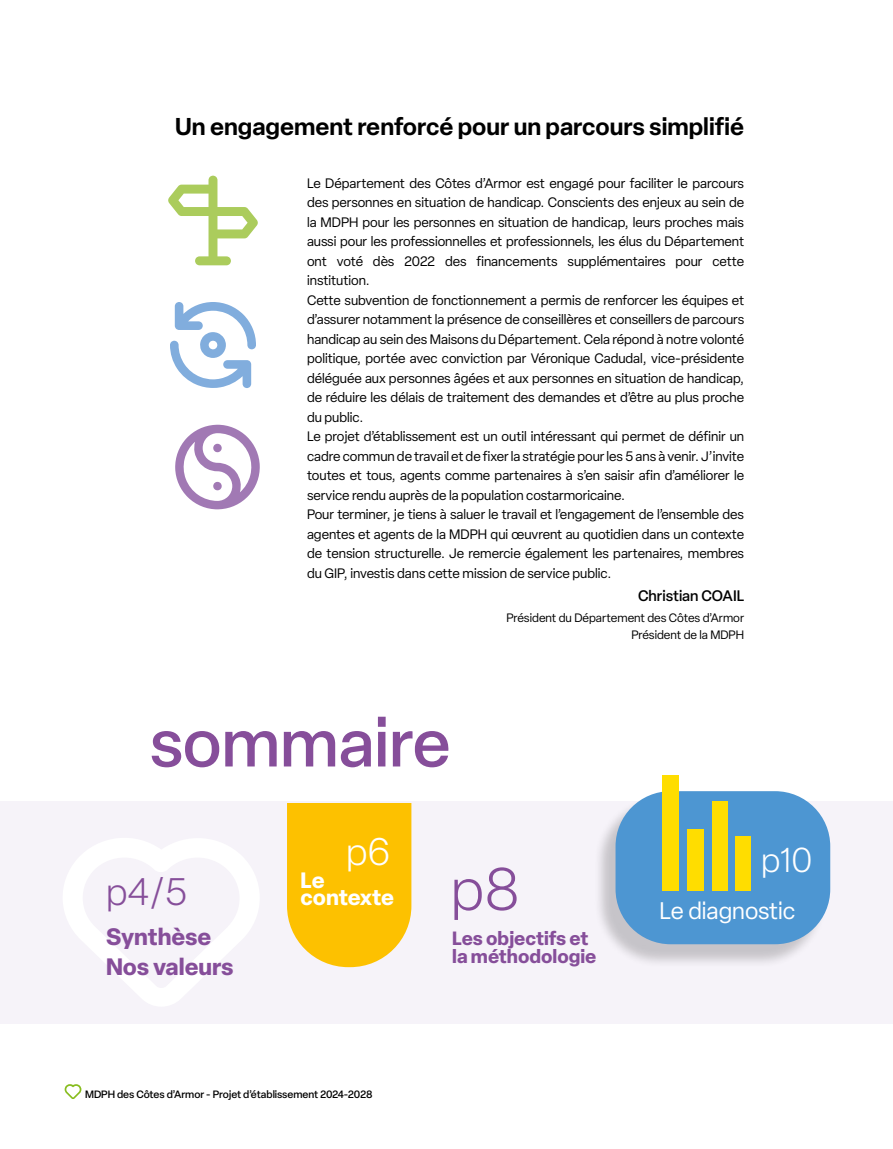
<style>
.page{position:relative;width:893px;height:1149px;background:#fff}
.page>*{position:absolute;margin:0;border:0;box-sizing:border-box;transform-origin:0 0}
.t1{font:500 67.2px "Elza";color:#864e9a}
.t2{font:300 58.95px "Elza";color:#864e9a}
.t3{font:300 37.8px "Elza";color:#864e9a}
.t4{font:300 37.8px "Elza";color:#fff}
.t5{font:300 34.05px "Elza";color:#fff}
.t6{font:600 24px "Elza";color:#000}
.t7{font:23.55px "Elza";color:#fff}
.t8{font:700 23.4px/30px "Elza";color:#864e9a}
.t9{font:700 21.9px/16.8px "Elza";letter-spacing:-.01em;color:#fff}
.t10{font:700 18.9px/18.1px "Elza";color:#864e9a}
.t11{font:500 15px "Elza";color:#000}
.t12{font:13.5px/19.5px "Elza";color:#000}
.t13{font:12px/16.5px "Elza";color:#000;text-align:right}
.t14{font:500 10.5px "Elza";color:#000}
</style>
<div class="page">
<svg style="left:65px;top:1084px;width:17px;height:14px"></svg>
<div style="left:0;top:800px;width:893px;height:223px;background:#f6f3f9"></div>
<svg style="left:287px;top:803px;width:124px;height:163px;background:#fcc412"></svg>
<div style="left:593px;top:795px;width:234px;height:173px;background:#000;opacity:.2"></div>
<div style="left:615px;top:791px;width:215px;height:152px;background:#4d96d2;border-radius:55px"></div>
<div style="left:661px;top:775px;width:17px;height:115px;background:#fd0"></div>
<div style="left:687px;top:829px;width:17px;height:61px;background:#fd0"></div>
<div style="left:712px;top:801px;width:15px;height:89px;background:#fd0"></div>
<div style="left:736px;top:836px;width:15px;height:54px;background:#fd0"></div>
<svg style="left:63px;top:838px;width:196px;height:168px"></svg>
<svg style="left:168px;top:175px;width:90px;height:90px"></svg>
<svg style="left:170px;top:302px;width:86px;height:86px"></svg>
<svg style="left:175px;top:424px;width:85px;height:85px"></svg>
<h3 class="t6" style="left:175px;top:109px;width:570px">Un engagement renforcé pour un parcours simplifié</h3>
<p class="t12" style="left:307px;top:173px;width:439px">Le Département des Côtes d’Armor est engagé pour faciliter le parcours des personnes en situation de handicap. Conscients des enjeux au sein de la MDPH pour les personnes en situation de handicap, leurs proches mais aussi pour les professionnelles et professionnels, les élus du Département ont voté dès 2022 des financements supplémentaires pour cette institution.<br>Cette subvention de fonctionnement a permis de renforcer les équipes et d’assurer notamment la présence de conseillères et conseillers de parcours handicap au sein des Maisons du Département. Cela répond à notre volonté politique, portée avec conviction par Véronique Cadudal, vice-présidente déléguée aux personnes âgées et aux personnes en situation de handicap, de réduire les délais de traitement des demandes et d’être au plus proche du public.<br>Le projet d’établissement est un outil intéressant qui permet de définir un cadre commun de travail et de fixer la stratégie pour les 5 ans à venir. J’invite toutes et tous, agents comme partenaires à s’en saisir afin d’améliorer le service rendu auprès de la population costarmoricaine.<br>Pour terminer, je tiens à saluer le travail et l’engagement de l’ensemble des agentes et agents de la MDPH qui œuvrent au quotidien dans un contexte de tension structurelle. Je remercie également les partenaires, membres du GIP, investis dans cette mission de service public.</p>
<p class="t11" style="left:638px;top:585px;width:108px">Christian COAIL</p>
<p class="t13" style="left:506px;top:609px;width:239px">Président du Département des Côtes d’Armor<br>Président de la MDPH</p>
<h1 class="t1" style="left:150px;top:696px;width:302px">sommaire</h1>
<h3 class="t3" style="left:106px;top:866px;width:83px">p4/5</h3>
<h3 class="t8" style="left:106px;top:920px;width:129px">Synthèse<br>Nos valeurs</h3>
<h3 class="t4" style="left:346px;top:826px;width:46px">p6</h3>
<h3 class="t9" style="left:301px;top:870px;width:95px">Le contexte</h3>
<p class="t14" style="left:85px;top:1086px;width:289px">MDPH des Côtes d’Armor - Projet d’établissement 2024-2028</p>
<h2 class="t2" style="left:451px;top:850px;width:71px">p8</h2>
<h3 class="t10" style="left:452px;top:928px;width:146px">Les objectifs et la méthodologie</h3>
<h3 class="t5" style="left:761px;top:837px;width:53px">p10</h3>
<h3 class="t7" style="left:660px;top:895px;width:137px">Le diagnostic</h3>
</div>
